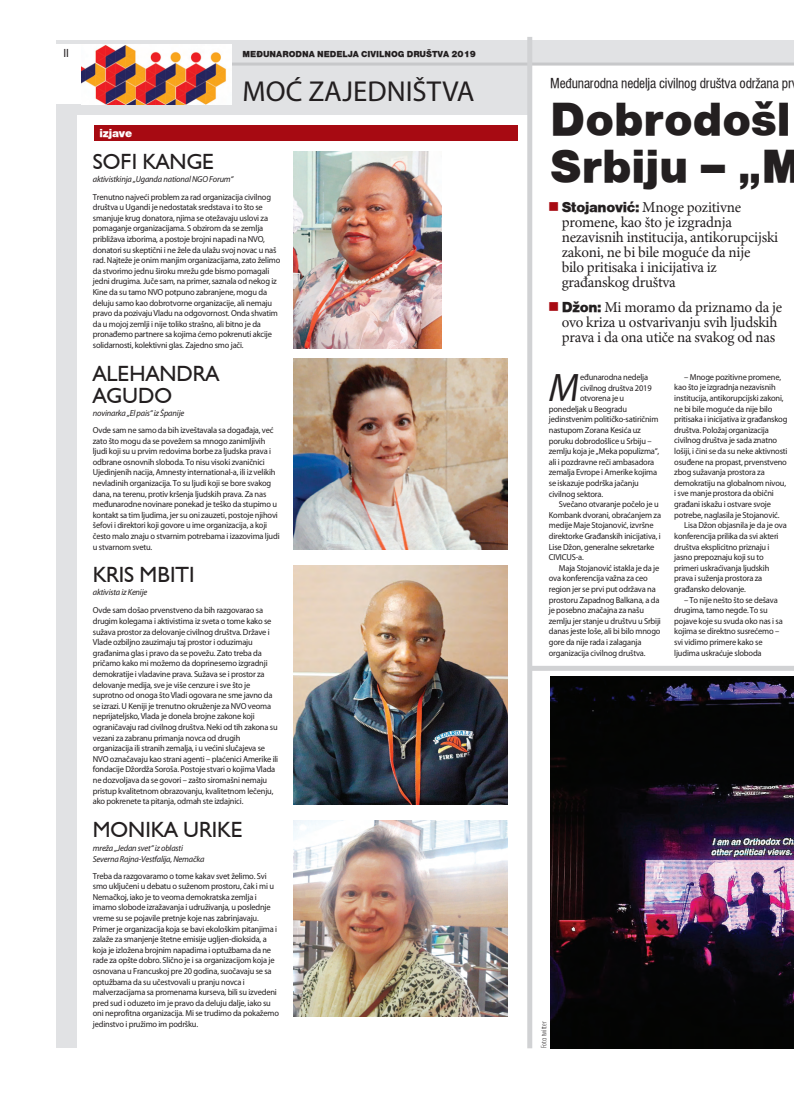
<style>
.page{position:relative;width:794px;height:1098px;background:#fff}
.page>*{position:absolute;margin:0;border:0;box-sizing:border-box;transform-origin:0 0}
.t1{font:900 48px/47px "Nimbus Re Sans";color:#231f20}
.t2{font:italic 39.9px "Myriad YU Pro";color:#231f20}
.t3{font:28.9px "Myriad YU Pro";color:#231f20}
.t4{font:22px/22px "Humanist 521";color:#231f20}
.t5{font:15px/15px "Minion YU Pro";letter-spacing:-.015em;color:#231f20}
.t6{font:15px "Nimbus Re Sans Condensed";letter-spacing:-.015em;color:#231f20}
.t7{font:900 12px "Nimbus Re Sans";letter-spacing:-.015em;color:#fff}
.t8{font:12px "Nimbus Re Sans";color:#231f20}
.t9{font:900 9px "Nimbus Re Sans";color:#231f20}
.t10{font:8.7px/10.6px "Myriad YU Pro";letter-spacing:-.02em;color:#231f20}
.t11{font:italic 8.7px/11px "Myriad YU Pro";letter-spacing:-.02em;color:#231f20}
.t12{font:8px "Myriad YU Pro Light Cond";letter-spacing:-.01em;color:#231f20}
.s1{font-family:"Nimbus Re Sans";font-weight:900}
</style>
<div class="page">
<div style="left:57px;top:40px;width:736px;height:75px;background:#e1e2e4"></div>
<div style="left:57px;top:40px;width:20px;height:1007px;background:#e1e2e4"></div>
<div style="left:94px;top:125px;width:424px;height:16px;background:#a70a12"></div>
<div style="left:530px;top:64px;width:263px;height:57px;background:#fff"></div>
<hr style="left:63px;top:63px;width:730px;height:3px;background:#c7c8ca">
<div style="left:527px;top:37px;width:5px;height:1010px;background:#d1d2d4"></div>
<div style="left:48px;top:45px;width:184px;height:59px;background:#fff"></div>
<img style="left:81px;top:45px;width:145px;height:59px">
<img style="left:293px;top:152px;width:149px;height:196px">
<img style="left:293px;top:358px;width:214px;height:191px">
<img style="left:293px;top:565px;width:214px;height:239px">
<img style="left:293px;top:820px;width:214px;height:196px">
<img style="left:550px;top:676px;width:243px;height:371px">
<div style="left:530px;top:665px;width:263px;height:5px;background:#d1d2d4"></div>
<h3 class="t8" style="left:63px;top:46px;width:7px">II</h3>
<h3 class="t7" style="left:99px;top:126px;width:34px">izjave</h3>
<p class="t9" style="left:243px;top:48px;width:235px">ME\UNARODNA NEDELJA CIVILNOG DRU[TVA 2019</p>
<h3 class="t3" style="left:243px;top:80px;width:233px">MO] ZAJEDNI[TVA</h3>
<h3 class="t4" style="left:93px;top:150px;width:123px">SOFI KANGE</h3>
<p class="t11" style="left:93px;top:174px;width:142px">aktivistkinja „Uganda national NGO Forum“</p>
<p class="t10" style="left:93px;top:192px;width:189px">Trenutno najve}i problem za rad organizacija civilnog dru{tva u Ugandi je nedostatak sredstava i to {to se smanjuje krug donatora, njima se ote`avaju uslovi za pomaganje organizacijama. S obzirom da se zemlja pribli`ava izborima, a postoje brojni napadi na NVO, donatori su skepti~ni i ne `ele da ula`u svoj novac u na{ rad. Najte`e je onim manjim organizacijama, zato `elimo da stvorimo jednu {iroku mre`u gde bismo pomagali jedni drugima. Ju~e sam, na primer, saznala od nekog iz Kine da su tamo NVO potpuno zabranjene, mogu da deluju samo kao dobrotvorne organizacije, ali nemaju pravo da pozivaju Vladu na odgovornost. Onda shvatim da u mojoj zemlji i nije toliko stra{no, ali bitno je da prona|emo partnere sa kojima }emo pokrenuti akcije solidarnosti, kolektivni glas. Zajedno smo ja~i.</p>
<h3 class="t4" style="left:93px;top:361px;width:128px">ALEHANDRA<br>AGUDO</h3>
<p class="t11" style="left:93px;top:408px;width:93px">novinarka „El pais“ iz [panije</p>
<p class="t10" style="left:93px;top:425px;width:188px">Ovde sam ne samo da bih izve{tavala sa doga|aja, ve} zato {to mogu da se pove`em sa mnogo zanimljivih ljudi koji su u prvim redovima borbe za ljudska prava i odbrane osnovnih sloboda. To nisu visoki zvani~nici Ujedinjenih nacija, Amnesty international-a, ili iz velikih nevladinih organizacija. To su ljudi koji se bore svakog dana, na terenu, protiv kr{enja ljudskih prava. Za nas me|unarodne novinare ponekad je te{ko da stupimo u kontakt sa tim ljudima, jer su oni zauzeti, postoje njihovi {efovi i direktori koji govore u ime organizacija, a koji ~esto malo znaju o stvarnim potrebama i izazovima ljudi u stvarnom svetu.</p>
<h3 class="t4" style="left:93px;top:563px;width:103px">KRIS MBITI</h3>
<p class="t11" style="left:93px;top:587px;width:56px">aktivista iz Kenije</p>
<p class="t10" style="left:93px;top:605px;width:187px">Ovde sam do{ao prvenstveno da bih razgovarao sa drugim kolegama i aktivistima iz sveta o tome kako se su`ava prostor za delovanje civilnog dru{tva. Dr`ave i Vlade ozbiljno zauzimaju taj prostor i oduzimaju gra|anima glas i pravo da se pove`u. Zato treba da pri~amo kako mi mo`emo da doprinesemo izgradnji demokratije i vladavine prava. Su`ava se i prostor za delovanje medija, sve je vi{e cenzure i sve {to je suprotno od onoga {to Vladi ogovara ne sme javno da se izrazi. U Keniji je trenutno okru`enje za NVO veoma neprijateljsko, Vlada je donela brojne zakone koji ograni~avaju rad civilnog dru{tva. Neki od tih zakona su vezani za zabranu primanja novca od drugih organizacija ili stranih zemalja, i u ve}ini slu~ajeva se NVO ozna~avaju kao strani agenti – pla}enici Amerike ili fondacije D`ord`a Soro{a. Postoje stvari o kojima Vlada ne dozvoljava da se govori – za{to siroma{ni nemaju pristup kvalitetnom obrazovanju, kvalitetnom le~enju, ako pokrenete ta pitanja, odmah ste izdajnici.</p>
<h3 class="t4" style="left:93px;top:817px;width:151px">MONIKA URIKE</h3>
<p class="t11" style="left:93px;top:842px;width:113px">mre`a „Jedan svet“ iz oblasti<br>Severna Rajna-Vestfalija, Nema~ka</p>
<p class="t10" style="left:93px;top:870px;width:188px">Treba da razgovaramo o tome kakav svet `elimo. Svi smo uklju~eni u debatu o su`enom prostoru, ~ak i mi u Nema~koj, iako je to veoma demokratska zemlja i imamo slobode izra`avanja i udru`ivanja, u poslednje vreme su se pojavile pretnje koje nas zabrinjavaju.<br>Primer je organizacija koja se bavi ekolo{kim pitanjima i zala`e za smanjenje {tetne emisije ugljen-dioksida, a koja je izlo`ena brojnim napadima i optu`bama da ne rade za op{te dobro. Sli~no je i sa organizacijom koja je osnovana u Francuskoj pre 20 godina, suo~avaju se sa optu`bama da su u~estvovali u pranju novca i malverzacijama sa promenama kurseva, bili su izvedeni pred sud i oduzeto im je pravo da deluju dalje, iako su oni neprofitna organizacija. Mi se trudimo da poka`emo jedinstvo i pru`imo im podr{ku.</p>
<h3 class="t6" style="left:550px;top:75px;width:243px">Me|unarodna nedelja civilnog dru{tva odr`ana pr</h3>
<h1 class="t1" style="left:550px;top:96px;width:254px">Dobrodo{l<br>Srbiju – „M</h1>
<h3 class="t5" style="left:561px;top:200px;width:218px"><span class="s1">Stojanovi}:</span> Mnoge pozitivne promene, kao {to je izgradnja nezavisnih institucija, antikorupcijski zakoni, ne bi bile mogu}e da nije<br>bilo pritisaka i inicijativa iz gra|anskog dru{tva</h3>
<h3 class="t5" style="left:561px;top:300px;width:222px"><span class="s1">D`on:</span> Mi moramo da priznamo da je ovo kriza u ostvarivanju svih ljudskih prava i da ona uti~e na svakog od nas</h3>
<h2 class="t2" style="left:549px;top:372px;width:32px">M</h2>
<p class="t10" style="left:580px;top:372px;width:70px">e|unarodna nedelja</p>
<p class="t10" style="left:580px;top:383px;width:73px">civilnog dru{tva 2019</p>
<p class="t10" style="left:580px;top:393px;width:46px">otvorena je u</p>
<p class="t10" style="left:549px;top:404px;width:80px">ponedeljak u Beogradu</p>
<p class="t10" style="left:549px;top:415px;width:111px">jedinstvenim politi~ko-satiri~nim</p>
<p class="t10" style="left:549px;top:425px;width:94px">nastupom Zorana Kesi}a uz</p>
<p class="t10" style="left:549px;top:436px;width:104px">poruku dobrodo{lice u Srbiju –</p>
<p class="t10" style="left:549px;top:446px;width:112px">zemlju koja je „Meka populizma“,</p>
<p class="t10" style="left:549px;top:457px;width:107px">ali i pozdravne re~i ambasadora</p>
<p class="t10" style="left:549px;top:468px;width:110px">zemalja Evrope i Amerike kojima</p>
<p class="t10" style="left:549px;top:478px;width:92px">se iskazuje podr{ka ja~anju</p>
<p class="t10" style="left:549px;top:489px;width:56px">civilnog sektora.</p>
<p class="t10" style="left:559px;top:499px;width:101px">Sve~ano otvaranje po~elo je u</p>
<p class="t10" style="left:549px;top:510px;width:114px">Kombank dvorani, obra}anjem za</p>
<p class="t10" style="left:549px;top:521px;width:106px">medije Maje Stojanovi}, izvr{ne</p>
<p class="t10" style="left:549px;top:531px;width:113px">direktorke Gra|anskih inicijativa, i</p>
<p class="t10" style="left:549px;top:542px;width:107px">Lise D`on, generalne sekretarke</p>
<p class="t10" style="left:549px;top:552px;width:36px">CIVICUS-a.</p>
<p class="t10" style="left:559px;top:563px;width:102px">Maja Stojanovi} istakla je da je</p>
<p class="t10" style="left:549px;top:574px;width:100px">ova konferencija va`na za ceo</p>
<p class="t10" style="left:549px;top:584px;width:108px">region jer se prvi put odr`ava na</p>
<p class="t10" style="left:549px;top:595px;width:112px">prostoru Zapadnog Balkana, a da</p>
<p class="t10" style="left:549px;top:605px;width:97px">je posebno zna~ajna za na{u</p>
<p class="t10" style="left:549px;top:616px;width:114px">zemlju jer stanje u dru{tvu u Srbiji</p>
<p class="t10" style="left:549px;top:627px;width:113px">danas jeste lo{e, ali bi bilo mnogo</p>
<p class="t10" style="left:549px;top:637px;width:94px">gore da nije rada i zalaganja</p>
<p class="t10" style="left:549px;top:648px;width:98px">organizacija civilnog dru{tva.</p>
<p class="t10" style="left:684px;top:372px;width:98px">– Mnoge pozitivne promene,</p>
<p class="t10" style="left:674px;top:383px;width:103px">kao {to je izgradnja nezavisnih</p>
<p class="t10" style="left:674px;top:393px;width:111px">institucija, antikorupcijski zakoni,</p>
<p class="t10" style="left:674px;top:404px;width:100px">ne bi bile mogu}e da nije bilo</p>
<p class="t10" style="left:674px;top:414px;width:115px">pritisaka i inicijativa iz gra|anskog</p>
<p class="t10" style="left:674px;top:425px;width:96px">dru{tva. Polo`aj organizacija</p>
<p class="t10" style="left:674px;top:436px;width:104px">civilnog dru{tva je sada znatno</p>
<p class="t10" style="left:674px;top:446px;width:115px">lo{iji, i ~ini se da su neke aktivnosti</p>
<p class="t10" style="left:674px;top:457px;width:114px">osu|ene na propast, prvenstveno</p>
<p class="t10" style="left:674px;top:467px;width:92px">zbog su`avanja prostora za</p>
<p class="t10" style="left:674px;top:478px;width:113px">demokratiju na globalnom nivou,</p>
<p class="t10" style="left:674px;top:489px;width:101px">i sve manje prostora da obi~ni</p>
<p class="t10" style="left:674px;top:499px;width:98px">gra|ani iska`u i ostvare svoje</p>
<p class="t10" style="left:674px;top:510px;width:107px">potrebe, naglasila je Stojanovi}.</p>
<p class="t10" style="left:684px;top:520px;width:104px">Lisa D`on objasnila je da je ova</p>
<p class="t10" style="left:674px;top:531px;width:106px">konferencija prilika da svi akteri</p>
<p class="t10" style="left:674px;top:542px;width:97px">dru{tva eksplicitno priznaju i</p>
<p class="t10" style="left:674px;top:552px;width:91px">jasno prepoznaju koji su to</p>
<p class="t10" style="left:674px;top:563px;width:97px">primeri uskra}ivanja ljudskih</p>
<p class="t10" style="left:674px;top:573px;width:90px">prava i su`enja prostora za</p>
<p class="t10" style="left:674px;top:584px;width:73px">gra|ansko delovanje.</p>
<p class="t10" style="left:674px;top:595px;width:110px;text-indent:10px">– To nije ne{to {to se de{ava drugima, tamo negde. To su pojave koje su svuda oko nas i sa kojima se direktno susre}emo – svi vidimo primere kako se ljudima uskra}uje sloboda</p>
<p class="t12" style="left:541px;top:1047px;width:28px;rotate:-90deg">Foto: twitter</p>
</div>
